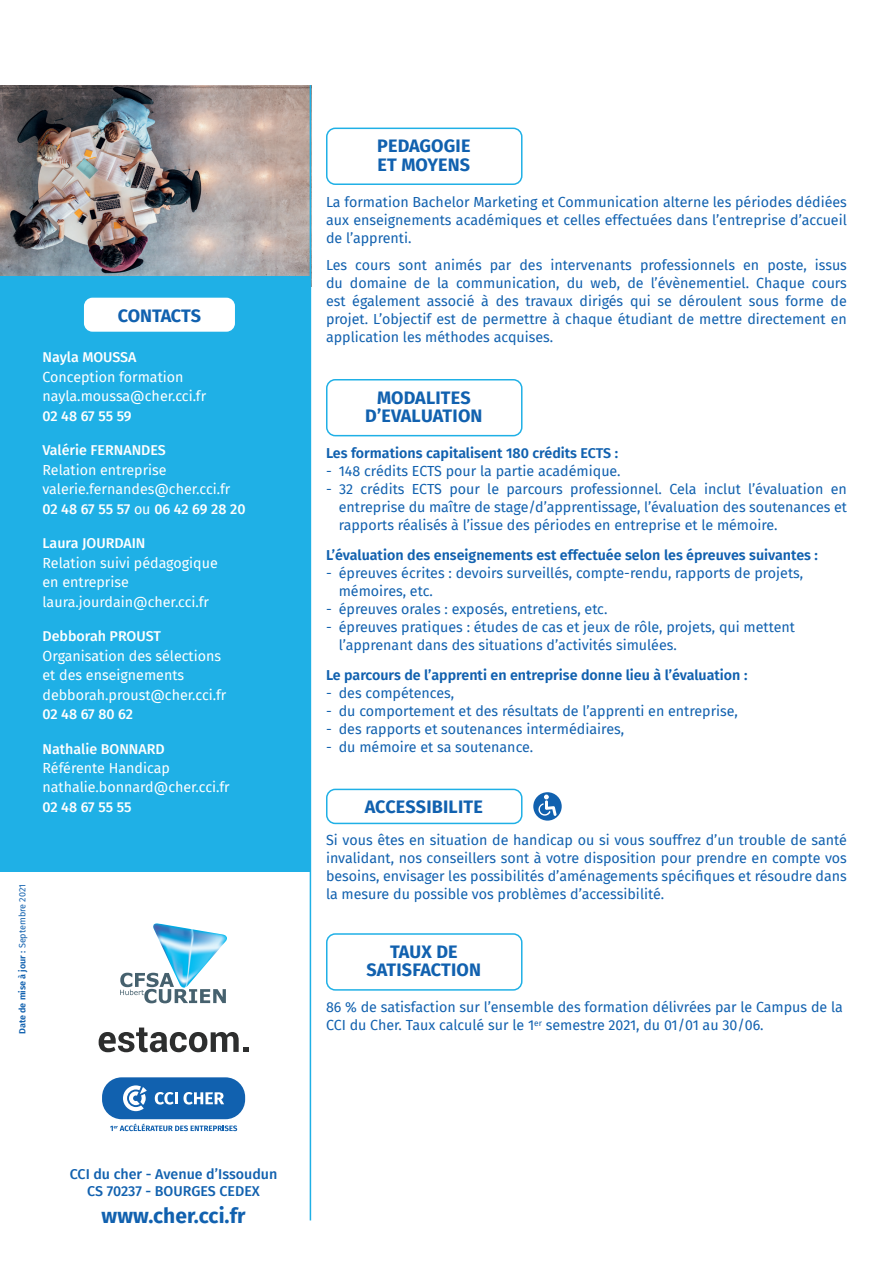
<style>
.page{position:relative;width:893px;height:1263px;background:#fff}
.page>*{position:absolute;margin:0;border:0;box-sizing:border-box;transform-origin:0 0}
.t1{font:700 21px "Fira Sans";color:#1161af}
.t2{font:700 18px/18.5px "Fira Sans";letter-spacing:.01em;color:#1161af;text-align:center}
.t3{font:700 18px "Fira Sans";letter-spacing:-.015em;color:#1161af}
.t4{font:14.25px/18px "Fira Sans";color:#1161af;text-align:justify}
.t5{font:14.25px/19.5px "Fira Sans";color:#fff}
.t6{font:600 14.25px "Fira Sans";color:#1161af}
.t7{font:500 14.25px "Fira Sans";color:#fff}
.t8{font:500 14.25px/17.1px "Fira Sans";color:#1161af;text-align:center}
.t9{font:600 9px "Fira Sans";color:#1161af}
.s1{font-weight:500}
.s2{font-weight:400}
</style>
<div class="page">
<img style="left:0;top:85px;width:310px;height:191px">
<div style="left:0;top:276px;width:310px;height:596px;background:#1fb0e6"></div>
<div style="left:84px;top:298px;width:151px;height:34px;background:#fff;border-radius:9px"></div>
<div style="left:326px;top:379px;width:196px;height:57px;border:2px solid #1fb0e6;border-radius:9px"></div>
<div style="left:326px;top:789px;width:196px;height:35px;border:2px solid #1fb0e6;border-radius:9px"></div>
<svg style="left:533px;top:792px;width:29px;height:29px"></svg>
<svg style="left:538px;top:794px;width:19px;height:22px"></svg>
<div style="left:326px;top:933px;width:196px;height:58px;border:2px solid #1fb0e6;border-radius:9px"></div>
<svg style="left:110px;top:1123px;width:127px;height:8px"></svg>
<div style="left:102px;top:1077px;width:143px;height:42px;background:#1161af;border-radius:20px"></div>
<svg style="left:123px;top:1085px;width:24px;height:26px"></svg>
<svg style="left:155px;top:1092px;width:69px;height:12px"></svg>
<img style="left:153px;top:923px;width:74px;height:50px">
<svg style="left:120px;top:973px;width:106px;height:30px"></svg>
<svg style="left:99px;top:1027px;width:150px;height:25px"></svg>
<hr style="left:310px;top:85px;width:1px;height:1135px;background:#1fb0e6">
<div style="left:326px;top:128px;width:196px;height:57px;border:2px solid #1fb0e6;border-radius:9px"></div>
<p class="t3" style="left:118px;top:303px;width:85px">CONTACTS</p>
<p class="t7" style="left:43px;top:346px;width:95px">Nayla MOUSSA</p>
<p class="t5" style="left:43px;top:366px;width:165px">Conception formation nayla.moussa@cher.cci.fr</p>
<p class="t7" style="left:43px;top:404px;width:91px">02 48 67 55 59</p>
<p class="t7" style="left:43px;top:439px;width:125px">Valérie FERNANDES</p>
<p class="t5" style="left:43px;top:459px;width:204px">Relation entreprise valerie.fernandes@cher.cci.fr<br><span class="s1">02 48 67 55 57</span> ou <span class="s1">06 42 69 28 20</span></p>
<p class="t7" style="left:43px;top:532px;width:105px">Laura JOURDAIN</p>
<p class="t5" style="left:43px;top:552px;width:177px">Relation suivi pédagogique en entreprise laura.jourdain@cher.cci.fr</p>
<p class="t7" style="left:43px;top:625px;width:120px">Debborah PROUST</p>
<p class="t5" style="left:43px;top:645px;width:185px">Organisation des sélections et des enseignements debborah.proust@cher.cci.fr</p>
<p class="t7" style="left:43px;top:702px;width:92px">02 48 67 80 62</p>
<p class="t7" style="left:43px;top:737px;width:124px">Nathalie BONNARD</p>
<p class="t5" style="left:43px;top:758px;width:189px">Référente Handicap nathalie.bonnard@cher.cci.fr</p>
<p class="t7" style="left:43px;top:795px;width:90px">02 48 67 55 55</p>
<p class="t9" style="left:15px;top:1034px;width:151px;rotate:-90deg">Date de mise à jour : <span class="s2">Septembre 2021</span></p>
<p class="t2" style="left:377px;top:137px;width:95px;text-align:left">PEDAGOGIE<br>ET MOYENS</p>
<p class="t4" style="left:326px;top:193px;width:522px">La formation Bachelor Marketing et Communication alterne les périodes dédiées aux enseignements académiques et celles effectuées dans l’entreprise d’accueil de l’apprenti.</p>
<p class="t4" style="left:326px;top:255px;width:522px">Les cours sont animés par des intervenants professionnels en poste, issus du domaine de la communication, du web, de l’évènementiel. Chaque cours est également associé à des travaux dirigés qui se déroulent sous forme de projet. L’objectif est de permettre à chaque étudiant de mettre directement en application les méthodes acquises.</p>
<p class="t2" style="left:365px;top:388px;width:119px">MODALITES<br>D’EVALUATION</p>
<p class="t6" style="left:326px;top:442px;width:294px">Les formations capitalisent 180 crédits ECTS :</p>
<p class="t4" style="left:326px;top:462px;width:296px">- 148 crédits ECTS pour la partie académique.</p>
<p class="t4" style="left:339px;top:480px;width:510px;text-indent:-13px">- 32 crédits ECTS pour le parcours professionnel. Cela inclut l’évaluation en entreprise du maître de stage/d’apprentissage, l’évaluation des soutenances et rapports réalisés à l’issue des périodes en entreprise et le mémoire.</p>
<p class="t6" style="left:326px;top:543px;width:493px">L’évaluation des enseignements est effectuée selon les épreuves suivantes :</p>
<p class="t4" style="left:339px;top:564px;width:466px;text-indent:-13px">- épreuves écrites : devoirs surveillés, compte-rendu, rapports de projets, mémoires, etc.</p>
<p class="t4" style="left:326px;top:600px;width:283px">- épreuves orales : exposés, entretiens, etc.</p>
<p class="t4" style="left:339px;top:618px;width:458px;text-indent:-13px">- épreuves pratiques : études de cas et jeux de rôle, projets, qui mettent l’apprenant dans des situations d’activités simulées.</p>
<p class="t6" style="left:326px;top:663px;width:423px">Le parcours de l’apprenti en entreprise donne lieu à l’évaluation :</p>
<p class="t4" style="left:326px;top:684px;width:130px">- des compétences,</p>
<p class="t4" style="left:326px;top:702px;width:413px">- du comportement et des résultats de l’apprenti en entreprise,</p>
<p class="t4" style="left:326px;top:720px;width:300px">- des rapports et soutenances intermédiaires,</p>
<p class="t4" style="left:326px;top:738px;width:209px">- du mémoire et sa soutenance.</p>
<p class="t2" style="left:365px;top:798px;width:119px">ACCESSIBILITE</p>
<p class="t4" style="left:326px;top:831px;width:522px">Si vous êtes en situation de handicap ou si vous souffrez d’un trouble de santé invalidant, nos conseillers sont à votre disposition pour prendre en compte vos besoins, envisager les possibilités d’aménagements spécifiques et résoudre dans la mesure du possible vos problèmes d’accessibilité.</p>
<p class="t2" style="left:367px;top:942px;width:116px">TAUX DE<br>SATISFACTION</p>
<p class="t4" style="left:326px;top:998px;width:518px">86 % de satisfaction sur l’ensemble des formation délivrées par le Campus de la<br>CCI du Cher. Taux calculé sur le 1<sup>er</sup> semestre 2021, du 01/01 au 30/06.</p>
<p class="t8" style="left:70px;top:1164px;width:209px">CCI du cher - Avenue d’Issoudun<br>CS 70237 - BOURGES CEDEX</p>
<h1 class="t1" style="left:102px;top:1200px;width:145px">www.cher.cci.fr</h1>
</div>
